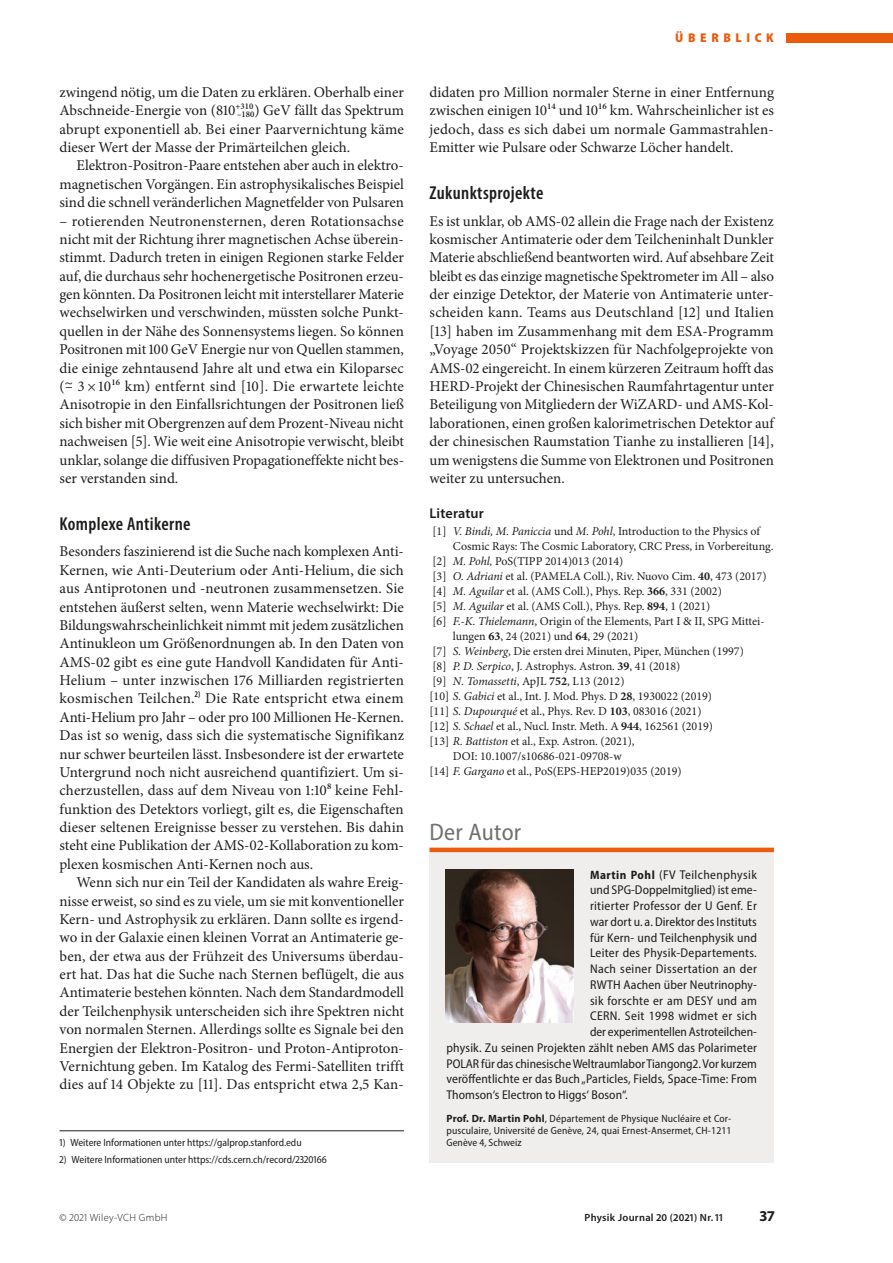
<style>
.page{position:relative;width:893px;height:1263px;background:#fff}
.page>*{position:absolute;margin:0;border:0;box-sizing:border-box;transform-origin:0 0}
.Ü__überLinie_16{font:semi-condensed 24px "Myriad Pro";letter-spacing:.01em;color:#70706f}
.Ü2{font:600 condensed 18.75px "Myriad Pro";letter-spacing:.02em;color:#1d1d1b}
.GT{font:15px/18.3px "Minion Pro";color:#1d1d1b;text-align:justify}
.GTO{font:15px/18.3px "Minion Pro";letter-spacing:-.005em;color:#1d1d1b;text-align:justify}
.t1{font:700 15px "Myriad Pro";color:#1d1d1b}
.Ü3{font:600 14.25px "Myriad Pro";letter-spacing:.01em;color:#1d1d1b}
.GTO-2{font:semi-condensed 12.75px "Myriad Pro";letter-spacing:.01em;color:#1d1d1b}
.GTO-3{font:semi-condensed 12.75px "Myriad Pro";letter-spacing:.03em;color:#1d1d1b}
.t2{font:900 semi-condensed 12.75px "Myriad Pro";letter-spacing:.36em;color:#ea5b0c}
.Literatur{font:12px/15px "Minion Pro";color:#1d1d1b}
.Autor_Adresse{font:semi-condensed 10.5px/12px "Myriad Pro";letter-spacing:.015em;color:#1d1d1b;text-align:justify}
.FN__ohne_Linie{font:semi-condensed 10.5px "Myriad Pro";color:#1d1d1b}
.FN__mit_Linie{font:semi-condensed 10.5px "Myriad Pro";color:#1d1d1b}
.t3{font:600 10.5px "Myriad Pro";letter-spacing:.03em;color:#1d1d1b}
.t4{font:300 10.5px "Myriad Pro";letter-spacing:.03em;color:#1d1d1b}
.s1{font-style:italic}
.s2{font-weight:700}
.s3{font-weight:700;font-size:12.15px}
.s4{font-weight:700;font-stretch:normal}
</style>
<div class="page">
<div style="left:787px;top:33px;width:106px;height:9px;background:#ea5b0c"></div>
<div style="left:429px;top:852px;width:345px;height:311px;background:#efeeec"></div>
<img style="left:445px;top:869px;width:128px;height:153px">
<hr style="left:429px;top:848px;width:345px;height:4px;background:#ea5b0c">
<hr style="left:60px;top:1130px;width:344px;height:1px;background:#1d1d1b">
<p class="GT" style="left:60px;top:83px;width:346px">zwingend nötig, um die Daten zu erklären. Oberhalb einer<br>Abschneide-Energie von (810<sup>+310</sup></p>
<p class="GT" style="left:60px;top:101px;width:346px;text-indent:177px"><sub>–180</sub>) GeV fällt das Spektrum abrupt exponentiell ab. Bei einer Paarvernichtung käme dieser Wert der Masse der Primärteilchen gleich.</p>
<p class="GT" style="left:60px;top:157px;width:346px;text-indent:17px">Elektron-Positron-Paare entstehen aber auch in elektro&shy;magnetischen Vorgängen. Ein astrophysikalisches Beispiel sind die schnell veränderlichen Magnetfelder von Pulsaren</p>
<p class="GT" style="left:60px;top:212px;width:346px">– rotierenden Neutronensternen, deren Rotationsachse nicht mit der Richtung ihrer magnetischen Achse überein&shy;stimmt. Dadurch treten in einigen Regionen starke Felder auf, die durchaus sehr hochenergetische Positronen erzeu&shy;gen könnten. Da Positronen leicht mit interstellarer Materie wechselwirken und verschwinden, müssten solche Punkt&shy;quellen in der Nähe des Sonnensystems liegen. So können Positronen mit 100 GeV Energie nur von Quellen stammen, die einige zehntausend Jahre alt und etwa ein Kiloparsec (–~ 3 <span class="s1">×</span> 10<sup>16</sup> km) entfernt sind [10]. Die erwartete leichte Anisotropie in den Einfallsrichtungen der Positronen ließ sich bisher mit Obergrenzen auf dem Prozent-Niveau nicht nachweisen [5]. Wie weit eine Anisotropie verwischt, bleibt unklar, solange die diffusiven Propagationeffekte nicht bes&shy;ser verstanden sind.</p>
<p class="Ü2" style="left:60px;top:512px;width:133px">Komplexe Antikerne</p>
<p class="GTO" style="left:60px;top:542px;width:346px">Besonders faszinierend ist die Suche nach komplexen Anti-Kernen, wie Anti-Deuterium oder Anti-Helium, die sich aus Antiprotonen und -neutronen zusammensetzen. Sie entstehen äußerst selten, wenn Materie wechselwirkt: Die Bildungswahrscheinlichkeit nimmt mit jedem zusätzlichen Antinukleon um Größenordnungen ab. In den Daten von AMS-02 gibt es eine gute Handvoll Kandidaten für Anti-Helium – unter inzwischen 176 Milliarden registrierten kosmischen Teilchen.<sup>2)</sup> Die Rate entspricht etwa einem Anti-Helium pro Jahr – oder pro 100 Millionen He-Kernen.<br>Das ist so wenig, dass sich die systematische Signifikanz nur schwer beurteilen lässt. Insbesondere ist der erwartete Untergrund noch nicht ausreichend quantifiziert. Um si&shy;cherzustellen, dass auf dem Niveau von 1:10<sup>8</sup> keine Fehl&shy;funktion des Detektors vorliegt, gilt es, die Eigenschaften dieser seltenen Ereignisse besser zu verstehen. Bis dahin steht eine Publikation der AMS-02-Kollaboration zu kom&shy;plexen kosmischen Anti-Kernen noch aus.</p>
<p class="GT" style="left:60px;top:873px;width:346px;text-indent:17px">Wenn sich nur ein Teil der Kandidaten als wahre Ereig&shy;nisse erweist, so sind es zu viele, um sie mit konventioneller Kern- und Astrophysik zu erklären. Dann sollte es irgend&shy;wo in der Galaxie einen kleinen Vorrat an Antimaterie ge&shy;ben, der etwa aus der Frühzeit des Universums überdau&shy;ert hat. Das hat die Suche nach Sternen beflügelt, die aus Antimaterie bestehen könnten. Nach dem Standardmodell der Teilchenphysik unterscheiden sich ihre Spektren nicht von normalen Sternen. Allerdings sollte es Signale bei den Energien der Elektron-Positron- und Proton-Antiproton-Vernichtung geben. Im Katalog des Fermi-Satelliten trifft dies auf 14 Objekte zu [11]. Das entspricht etwa 2,5 Kan-</p>
<p class="FN__mit_Linie" style="left:60px;top:1136px;width:244px">1) Weitere Informationen unter https://galprop.stanford.edu</p>
<p class="FN__ohne_Linie" style="left:60px;top:1153px;width:269px">2) Weitere Informationen unter https://cds.cern.ch/record/2320166</p>
<p class="t2" style="left:675px;top:30px;width:100px">ÜBERBLICK</p>
<p class="GT" style="left:429px;top:83px;width:346px">didaten pro Million normaler Sterne in einer Entfernung zwischen einigen 10<sup>14</sup> und 10<sup>16</sup> km. Wahrscheinlicher ist es jedoch, dass es sich dabei um normale Gammastrahlen-Emitter wie Pulsare oder Schwarze Löcher handelt.</p>
<p class="Ü2" style="left:429px;top:181px;width:116px">Zukunktsprojekte</p>
<p class="GTO" style="left:429px;top:212px;width:346px">Es ist unklar, ob AMS-02 allein die Frage nach der Existenz kosmischer Antimaterie oder dem Teilcheninhalt Dunkler Materie abschließend beantworten wird. Auf absehbare Zeit bleibt es das einzige magnetische Spektrometer im All – also der einzige Detektor, der Materie von Antimaterie unter&shy;scheiden kann. Teams aus Deutschland [12] und Italien [13] haben im Zusammenhang mit dem ESA-Programm „Voyage 2050“ Projektskizzen für Nachfolgeprojekte von AMS-02 eingereicht. In einem kürzeren Zeitraum hofft das HERD-Projekt der Chinesischen Raumfahrtagentur unter Beteiligung von Mitgliedern der WiZARD- und AMS-Kol&shy;laborationen, einen großen kalorimetrischen Detektor auf der chinesischen Raumstation Tianhe zu installieren [14], um wenigstens die Summe von Elektronen und Positronen weiter zu untersuchen.</p>
<p class="Ü3" style="left:429px;top:504px;width:56px">Literatur</p>
<p class="Literatur" style="left:453px;top:523px;width:322px;text-indent:-20px">[1] <span class="s1">V. Bindi, M. Paniccia</span> und <span class="s1">M. Pohl</span>, Introduction to the Physics of<br>Cosmic Rays: The Cosmic Laboratory, CRC Press, in Vorbereitung.</p>
<p class="Literatur" style="left:432px;top:553px;width:192px">[2] <span class="s1">M. Pohl,</span> PoS(TIPP 2014)013 (2014)</p>
<p class="Literatur" style="left:432px;top:568px;width:336px">[3] <span class="s1">O. Adriani</span> et al. (PAMELA Coll.), Riv. Nuovo Cim. <span class="s2">40</span>, 473 (2017)</p>
<p class="Literatur" style="left:432px;top:583px;width:291px">[4] <span class="s1">M. Aguilar</span> et al. (AMS Coll.), Phys. Rep. <span class="s2">366</span>, 331 (2002)</p>
<p class="Literatur" style="left:432px;top:598px;width:279px">[5] <span class="s1">M. Aguilar</span> et al. (AMS Coll.), Phys. Rep. <span class="s2">894</span>, 1 (2021)</p>
<p class="Literatur" style="left:453px;top:613px;width:313px;text-indent:-20px">[6] <span class="s1">F.-K. Thielemann</span>, Origin of the Elements, Part I &amp; II, SPG Mittei&shy;lungen <span class="s2">63</span>, 24 (2021) und <span class="s2">64</span>, 29 (2021)</p>
<p class="Literatur" style="left:432px;top:643px;width:313px">[7] <span class="s1">S. Weinberg</span>, Die ersten drei Minuten, Piper, München (1997)</p>
<p class="Literatur" style="left:432px;top:658px;width:249px">[8] <span class="s1">P. D. Serpico</span>, J. Astrophys. Astron. <span class="s2">39</span>, 41 (2018)</p>
<p class="Literatur" style="left:432px;top:673px;width:194px">[9] <span class="s1">N. Tomassetti</span>, ApJL <span class="s2">752</span>, L13 (2012)</p>
<p class="Literatur" style="left:429px;top:688px;width:284px">[10] <span class="s1">S. Gabici</span> et al., Int. J. Mod. Phys. D <span class="s2">28</span>, 1930022 (2019)</p>
<p class="Literatur" style="left:429px;top:703px;width:274px">[11] <span class="s1">S. Dupourqué</span> et al., Phys. Rev. D <span class="s2">103</span>, 083016 (2021)</p>
<p class="Literatur" style="left:429px;top:718px;width:285px">[12] <span class="s1">S. Schael</span> et al., Nucl. Instr. Meth. A <span class="s2">944</span>, 162561 (2019)</p>
<p class="Literatur" style="left:453px;top:733px;width:183px;text-indent:-23px">[13] <span class="s1">R. Battiston</span> et al., Exp. Astron. (2021),<br>DOI: 10.1007/s10686-021-09708-w</p>
<p class="Literatur" style="left:429px;top:763px;width:254px">[14] <span class="s1">F. Gargano</span> et al., PoS(EPS-HEP2019)035 (2019)</p>
<p class="Ü__überLinie_16" style="left:429px;top:818px;width:93px">Der Autor</p>
<p class="GTO-3" style="left:590px;top:866px;width:168px"><span class="s3">Martin Pohl</span> (FV Teilchenphysik</p>
<p class="GTO-2" style="left:590px;top:882px;width:168px">und SPG-Doppelmitglied) ist eme-</p>
<p class="GTO-2" style="left:590px;top:898px;width:168px">ritierter Professor der U Genf. Er</p>
<p class="GTO-2" style="left:590px;top:914px;width:168px">war dort u. a. Direktor des Instituts</p>
<p class="GTO-2" style="left:590px;top:929px;width:168px">für Kern- und Teilchenphysik und</p>
<p class="GTO-2" style="left:590px;top:945px;width:168px">Leiter des Physik-Departements.</p>
<p class="GTO-3" style="left:590px;top:961px;width:168px">Nach seiner Dissertation an der</p>
<p class="GTO-2" style="left:590px;top:977px;width:168px">RWTH Aachen über Neutrinophy-</p>
<p class="GTO-2" style="left:590px;top:992px;width:168px">sik forschte er am DESY und am</p>
<p class="GTO-3" style="left:590px;top:1008px;width:168px">CERN. Seit 1998 widmet er sich</p>
<p class="GTO-2" style="left:590px;top:1024px;width:168px">der experimentellen Astroteilchen-</p>
<p class="GTO-2" style="left:446px;top:1040px;width:312px">physik. Zu seinen Projekten zählt neben AMS das Polarimeter</p>
<p class="GTO-2" style="left:446px;top:1055px;width:312px">POLAR für das chinesische Weltraumlabor Tiangong2. Vor kurzem</p>
<p class="GTO-2" style="left:446px;top:1071px;width:312px">veröffentlichte er das Buch „Particles, Fields, Space-Time: From</p>
<p class="GTO-2" style="left:446px;top:1087px;width:183px">Thomson‘s Electron to Higgs‘ Boson“.</p>
<p class="Autor_Adresse" style="left:446px;top:1112px;width:287px"><span class="s4">Prof. Dr. Martin Pohl</span>, Département de Physique Nucléaire et Cor&shy;pusculaire, Université de Genève, 24, quai Ernest-Ansermet, CH-1211<br>Genève 4, Schweiz</p>
<p class="t4" style="left:60px;top:1211px;width:109px">© 2021 Wiley-VCH GmbH</p>
<p class="t3" style="left:584px;top:1211px;width:140px">Physik Journal 20 (2021) Nr. 11</p>
<p class="t1" style="left:760px;top:1206px;width:16px">37</p>
</div>
